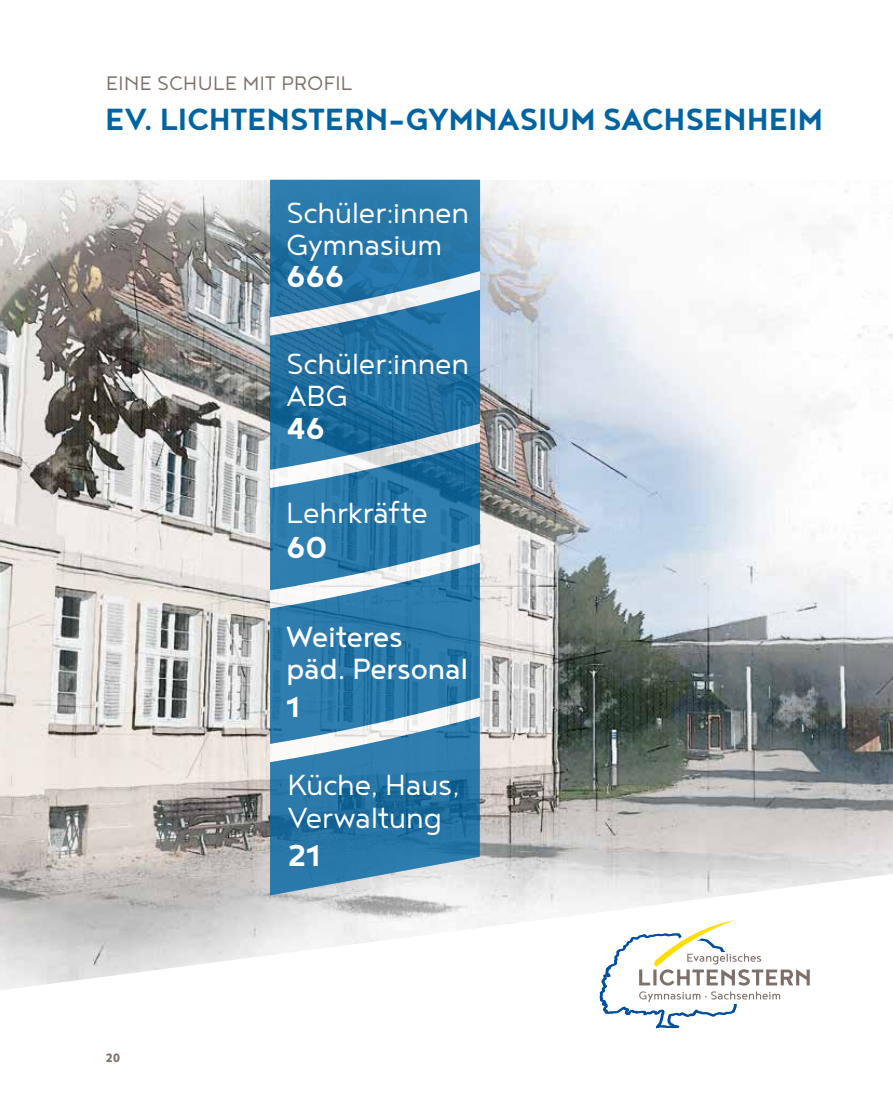
<style>
.page{position:relative;width:893px;height:1106px;background:#fff}
.page>*{position:absolute;margin:0;border:0;box-sizing:border-box;transform-origin:0 0}
.t1{font:700 37.5px "Noyh";letter-spacing:-.01em;color:#0064a3}
.t2{font:700 37.05px "Noyh";letter-spacing:-.01em;color:#fff}
.t3{font:300 35.7px/32.1px "Noyh";letter-spacing:-.015em;color:#fff}
.t4{font:35.7px/32.2px "Noyh";letter-spacing:-.01em;color:#fff}
.t5{font:700 35.7px "Noyh";color:#fff}
.t6{font:300 24px "Noyh";letter-spacing:.015em;color:#7d6f6a}
.t7{font:700 12.75px "Hind Vadodara";color:#7d6f6a}
</style>
<div class="page">
<img style="left:0;top:180px;width:893px;height:810px">
<svg style="left:598px;top:920px;width:212px;height:109px"></svg>
<svg style="left:270px;top:790px;width:210px;height:105px;background:#4586af"></svg>
<div style="left:270px;top:180px;width:210px;height:10px;background:#2d7db0"></div>
<svg style="left:270px;top:190px;width:210px;height:121px;background:#3881af"></svg>
<svg style="left:270px;top:311px;width:210px;height:153px;background:#387da9"></svg>
<svg style="left:270px;top:464px;width:210px;height:326px;background:#4488b3"></svg>
<p class="t6" style="left:106px;top:70px;width:248px">EINE SCHULE MIT PROFIL</p>
<p class="t1" style="left:105px;top:98px;width:719px">EV. LICHTENSTERN-GYMNASIUM SACHSENHEIM</p>
<p class="t3" style="left:286px;top:195px;width:185px">Schüler:innen<br>Gymnasium</p>
<p class="t2" style="left:286px;top:255px;width:60px">666</p>
<p class="t3" style="left:286px;top:347px;width:185px">Schüler:innen<br>ABG</p>
<p class="t2" style="left:286px;top:407px;width:41px">46</p>
<p class="t3" style="left:286px;top:495px;width:143px">Lehrkräfte</p>
<p class="t2" style="left:286px;top:526px;width:43px">60</p>
<p class="t4" style="left:286px;top:619px;width:184px">Weiteres päd. Personal</p>
<p class="t5" style="left:286px;top:686px;width:15px">1</p>
<p class="t7" style="left:106px;top:1048px;width:15px">20</p>
<p class="t3" style="left:287px;top:767px;width:174px;line-height:32.8px">Küche, Haus,<br>Verwaltung</p>
<p class="t2" style="left:287px;top:833px;width:35px">21</p>
</div>
